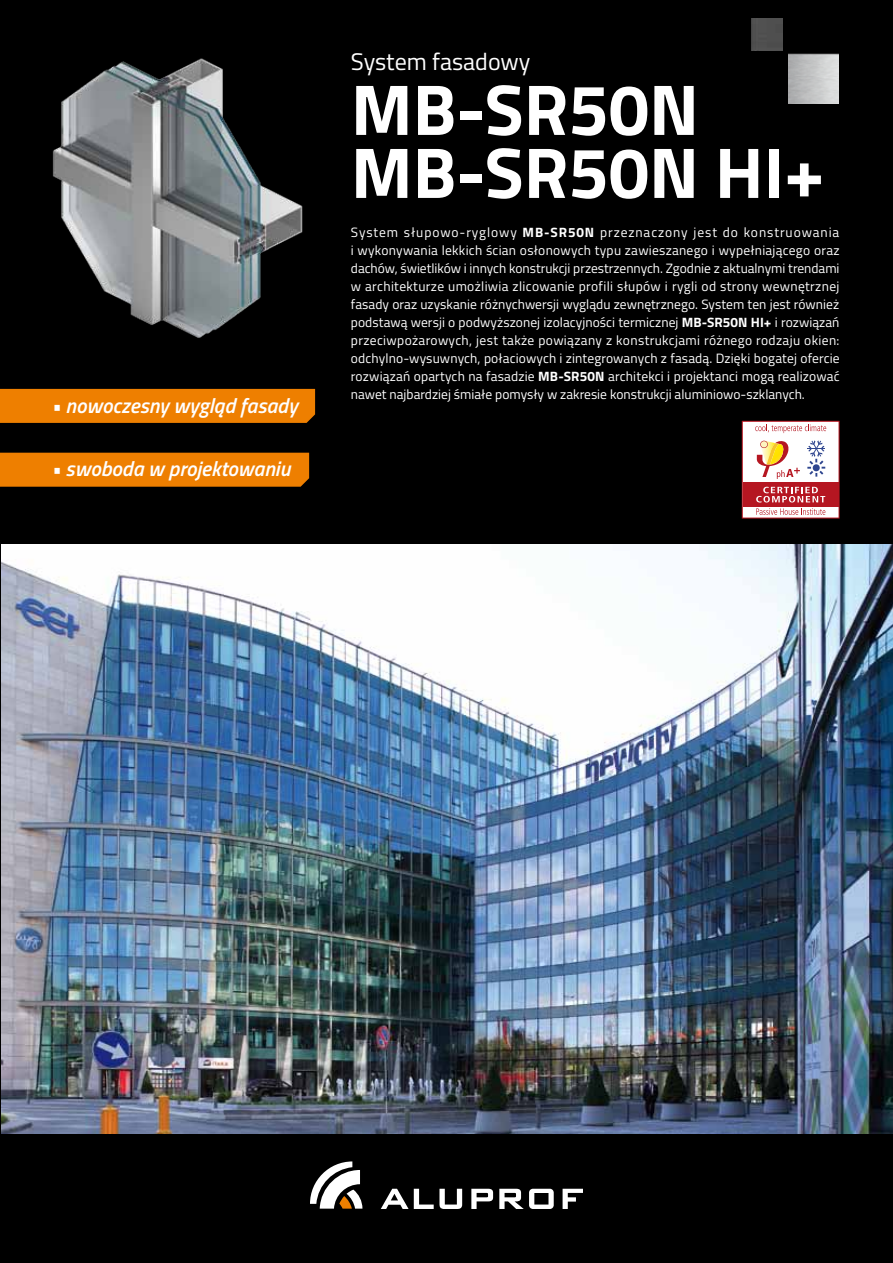
<style>
.page{position:relative;width:893px;height:1263px;background:#000}
.page>*{position:absolute;margin:0;border:0;box-sizing:border-box;transform-origin:0 0}
.t1{font:600 72px/63px "Titillium";color:#fff}
.t2{font:24px "Titillium";color:#fff}
.t3{font:italic 600 21px "Titillium";color:#fff}
.t4{font:13.5px/18px "Titillium";color:#fff;text-align:justify}
.s1{font-weight:600}
</style>
<div class="page">
<img style="left:52px;top:58px;width:251px;height:280px">
<svg style="left:310px;top:1161px;width:52px;height:47px"></svg>
<svg style="left:381px;top:1189px;width:81px;height:20px"></svg>
<svg style="left:471px;top:1189px;width:22px;height:20px"></svg>
<svg style="left:499px;top:1189px;width:55px;height:20px"></svg>
<svg style="left:563px;top:1189px;width:20px;height:20px"></svg>
<div style="left:0;top:389px;width:315px;height:34px;background:#ee7f00"></div>
<div style="left:0;top:453px;width:309px;height:34px;background:#ee7f00"></div>
<img style="left:1px;top:544px;width:892px;height:590px">
<img style="left:751px;top:19px;width:32px;height:31px">
<img style="left:789px;top:54px;width:50px;height:50px">
<svg style="left:742px;top:421px;width:98px;height:98px;background:#e2b0af"></svg>
<h3 class="t3" style="left:51px;top:389px;width:248px">• nowoczesny wygląd fasady</h3>
<h3 class="t3" style="left:51px;top:452px;width:241px">• swoboda w projektowaniu</h3>
<h2 class="t2" style="left:351px;top:44px;width:181px">System fasadowy</h2>
<h1 class="t1" style="left:351px;top:74px;width:475px">MB-SR50N<br>MB-SR50N HI+</h1>
<p class="t4" style="left:351px;top:223px;width:490px">System słupowo-ryglowy <span class="s1">MB-SR50N</span> przeznaczony jest do konstruowania i wykonywania lekkich ścian osłonowych typu zawieszanego i wypełniającego oraz dachów, świetlików i innych konstrukcji przestrzennych. Zgodnie z aktualnymi trendami w architekturze umożliwia zlicowanie profili słupów i rygli od strony wewnętrznej fasady oraz uzyskanie różnychwersji wyglądu zewnętrznego. System ten jest również podstawą wersji o podwyższonej izolacyjności termicznej <span class="s1">MB-SR50N HI+</span> i rozwiązań przeciwpożarowych, jest także powiązany z konstrukcjami różnego rodzaju okien: odchylno-wysuwnych, połaciowych i zintegrowanych z fasadą. Dzięki bogatej ofercie rozwiązań opartych na fasadzie <span class="s1">MB-SR50N</span> architekci i projektanci mogą realizować nawet najbardziej śmiałe pomysły w zakresie konstrukcji aluminiowo-szklanych.</p>
</div>
